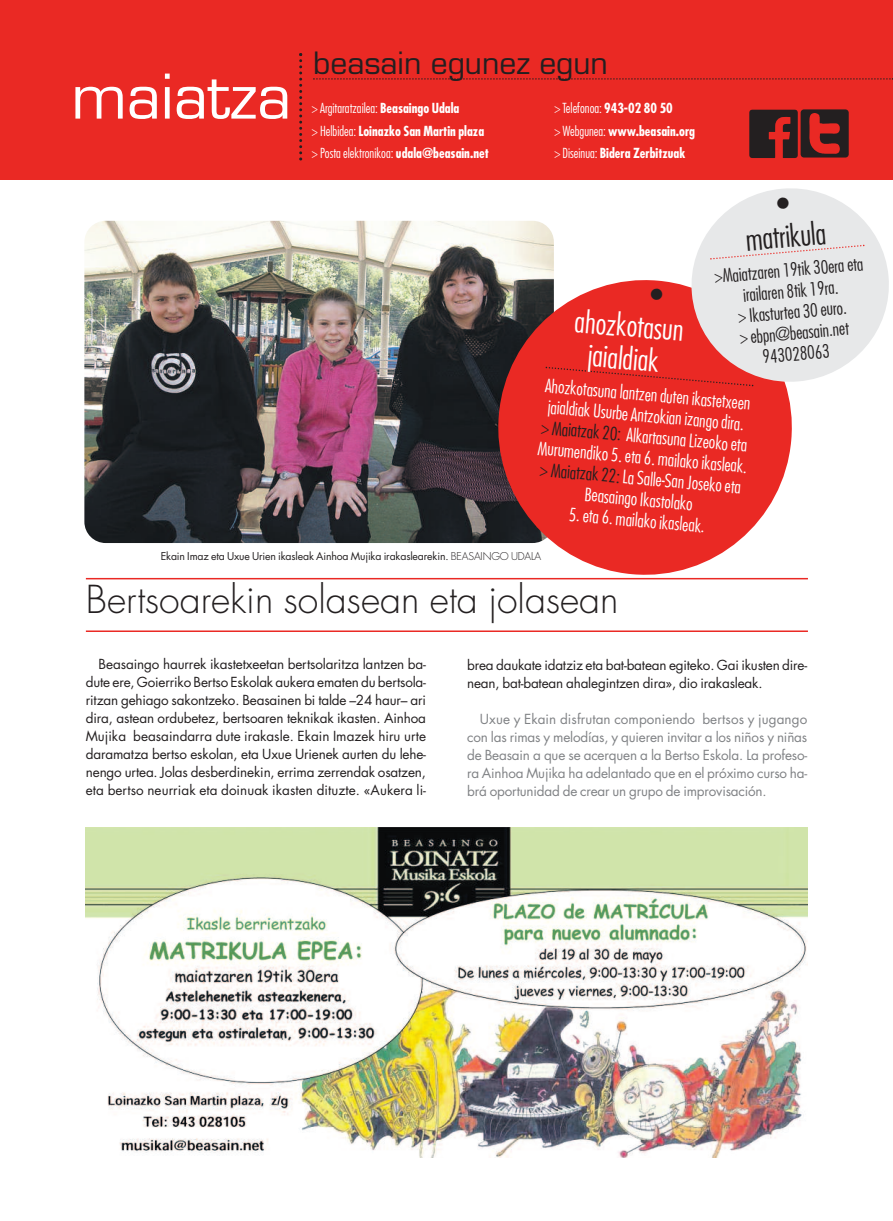
<style>
.page{position:relative;width:893px;height:1221px;background:#fff}
.page>*{position:absolute;margin:0;border:0;box-sizing:border-box;transform-origin:0 0}
.t1{font:60px "Eurostile";color:#fff}
.t2{font:300 37.5px "Futura";color:#231f20}
.t3{font:300 condensed 30px/33px "Futura";color:#fff;text-align:center}
.t4{font:30px "Eurostile";color:#231f20}
.t5{font:300 condensed 30px/33px "Futura";color:#231f20;text-align:center}
.t6{font:300 condensed 18px/21px "Futura";color:#fff;text-align:center}
.t7{font:300 condensed 18px/21px "Futura";color:#231f20;text-align:center}
.t8{font:13.5px/18px "Futura";letter-spacing:-.01em;color:#231f20;text-align:justify}
.t9{font:13.5px/18px "Futura";letter-spacing:-.01em;color:#808285;text-align:justify}
.t10{font:300 condensed 13.5px "Futura";color:#fff}
.t11{font:700 condensed 13.5px "Futura";color:#fff}
.t12{font:10.5px "Futura";letter-spacing:-.01em;color:#231f20}
.s1{font-weight:700}
.s2{font-weight:300}
.s3{color:#231f20}
</style>
<div class="page">
<div style="left:0;top:0;width:893px;height:179px;background:#ea2924"></div>
<svg style="left:313px;top:78px;width:580px;height:2px"></svg>
<svg style="left:299px;top:53px;width:3px;height:107px"></svg>
<svg style="left:749px;top:109px;width:100px;height:49px"></svg>
<img style="left:84px;top:221px;width:470px;height:322px;border-radius:21px">
<hr style="left:86px;top:578px;width:722px;height:1px;background:#ea2924">
<hr style="left:86px;top:630px;width:722px;height:2px;background:#ea2924">
<svg style="left:492px;top:273px;width:306px;height:307px;fill:#ea2924"></svg>
<img style="left:85px;top:827px;width:723px;height:330px">
<svg style="left:545px;top:188px;width:344px;height:199px"></svg>
<h1 class="t1" style="left:71px;top:74px;width:221px">maiatza</h1>
<h3 class="t4" style="left:313px;top:51px;width:296px">beasain egunez egun</h3>
<p class="t10" style="left:312px;top:103px;width:149px">&gt; Argitaratzailea: <span class="s1">Beasaingo Udala</span></p>
<p class="t10" style="left:554px;top:103px;width:120px">&gt; Telefonoa: <span class="s1">943-02 80 50</span></p>
<p class="t11" style="left:312px;top:125px;width:174px"><span class="s2">&gt; Helbidea:</span> Loinazko San Martin plaza</p>
<p class="t11" style="left:554px;top:125px;width:142px"><span class="s2">&gt; Webgunea:</span> www.beasain.org</p>
<p class="t10" style="left:312px;top:148px;width:178px">&gt; Posta elektronikoa: <span class="s1">udala@beasain.net</span></p>
<p class="t11" style="left:554px;top:147px;width:133px"><span class="s2">&gt; Diseinua:</span> Bidera Zerbitzuak</p>
<h3 class="t5" style="left:742px;top:192px;width:82px;rotate:-5deg">• matrikula</h3>
<h3 class="t7" style="left:714px;top:267px;width:151px;rotate:-5deg">&gt;Maiatzaren 19tik 30era eta irailaren 8tik 19ra.<br>&gt; Ikasturtea 30 euro.<br>&gt; ebpn@beasain.net<br>943028063</h3>
<h3 class="t3" style="left:576px;top:306px;width:111px;rotate:5deg">ahozkotasun jaialdiak</h3>
<h3 class="t6" style="left:546px;top:376px;width:207px;rotate:5deg">Ahozkotasuna lantzen duten ikastetxeen</h3>
<h3 class="t6" style="left:542px;top:418px;width:208px;rotate:5deg"><span class="s3">&gt; Maiatzak 20:</span> Alkartasuna Lizeoko eta</h3>
<h3 class="t6" style="left:549px;top:397px;width:198px;rotate:5deg">jaialdiak Usurbe Antzokian izango dira.</h3>
<h3 class="t6" style="left:539px;top:438px;width:212px;rotate:5deg">Murumendiko 5. eta 6. mailako ikasleak. <span class="s3">&gt; Maiatzak 22:</span> La Salle-San Joseko eta<br>Beasaingo Ikastolako</h3>
<h3 class="t6" style="left:570px;top:504px;width:138px;rotate:5deg">5. eta 6. mailako ikasleak.</h3>
<p class="t12" style="left:161px;top:551px;width:382px">Ekain Imaz eta Uxue Urien ikasleak Ainhoa Mujika irakaslearekin. <span class="s2">BEASAINGO UDALA</span></p>
<h2 class="t2" style="left:86px;top:582px;width:534px">Bertsoarekin solasean eta jolasean</h2>
<p class="t8" style="left:86px;top:656px;width:342px;text-indent:13px">Beasaingo haurrek ikastetxeetan bertsolaritza lantzen ba&shy;dute ere, Goierriko Bertso Eskolak aukera ematen du bertsola&shy;ritzan gehiago sakontzeko. Beasainen bi talde –24 haur– ari dira, astean ordubetez, bertsoaren teknikak ikasten. Ainhoa Mujika beasaindarra dute irakasle. Ekain Imazek hiru urte daramatza bertso eskolan, eta Uxue Urienek aurten du lehe&shy;nengo urtea. Jolas desberdinekin, errima zerrendak osatzen, eta bertso neurriak eta doinuak ikasten dituzte. «Aukera li-</p>
<p class="t8" style="left:467px;top:657px;width:342px">brea daukate idatziz eta bat-batean egiteko. Gai ikusten dire&shy;nean, bat-batean ahalegintzen dira», dio irakasleak.</p>
<p class="t9" style="left:467px;top:711px;width:342px;text-indent:13px">Uxue y Ekain disfrutan componiendo bertsos y jugango con las rimas y melodías, y quieren invitar a los niños y niñas de Beasain a que se acerquen a la Bertso Eskola. La profeso&shy;ra Ainhoa Mujika ha adelantado que en el próximo curso ha&shy;brá oportunidad de crear un grupo de improvisación.</p>
</div>
